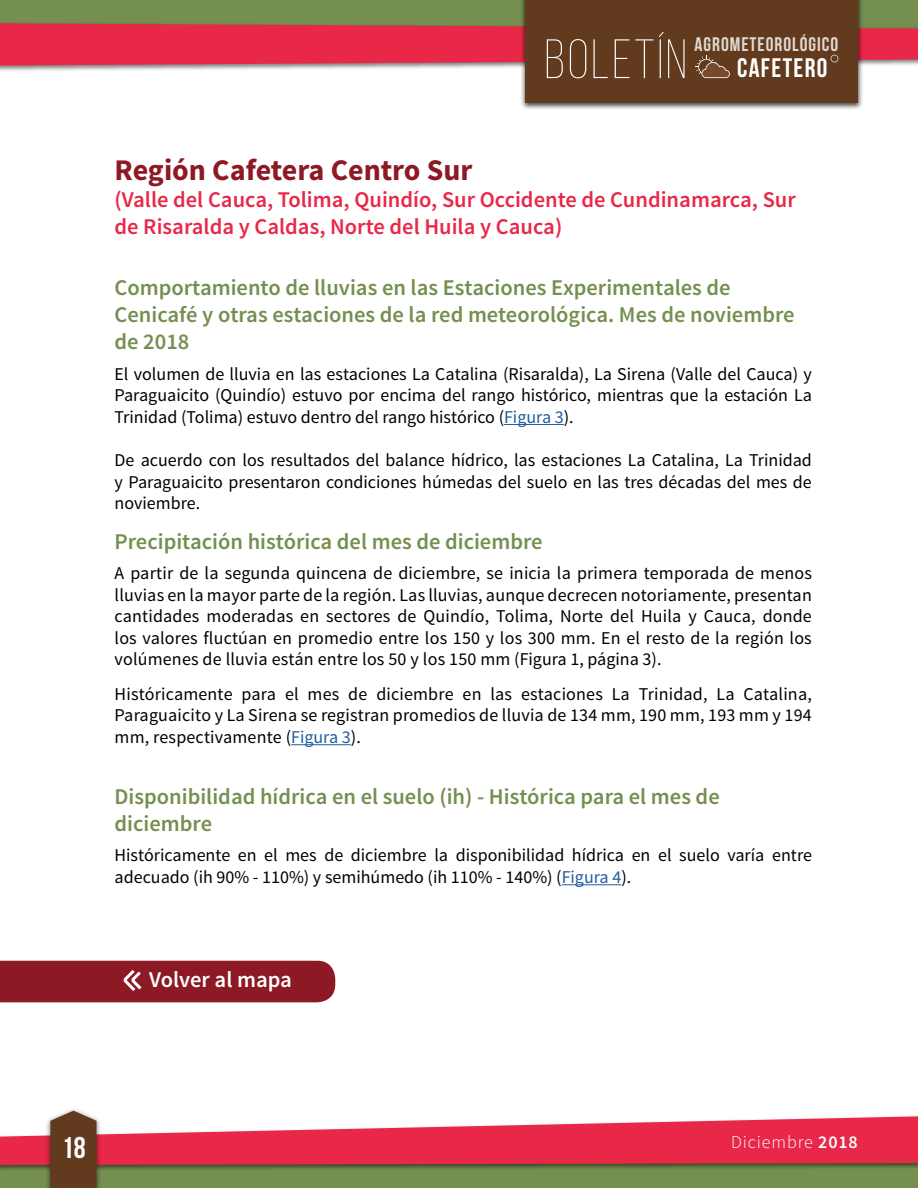
<style>
.page{position:relative;width:918px;height:1188px;background:#fff}
.page>*{position:absolute;margin:0;border:0;box-sizing:border-box;transform-origin:0 0}
.t1{font:300 55.35px "Bebas Neue";letter-spacing:.05em;color:#fff}
.t2{font:700 30px "Source Sans Pro";color:#8d1925}
.t3{font:30px "Bebas Neue";color:#fff}
.t4{font:26.85px "Bebas Neue";letter-spacing:.05em;color:#fff}
.t5{font:600 22.5px/27px "Source Sans Pro";color:#758f50}
.t6{font:600 22.5px/27px "Source Sans Pro";color:#e92849}
.t7{font:600 22.5px "Source Sans Pro";color:#fff}
.t8{font:19.65px "Bebas Neue";letter-spacing:.05em;color:#fff}
.t9{font:18px/21.6px "Source Sans Pro";color:#000;text-align:justify}
.t10{font:300 18px "Source Sans Pro";letter-spacing:.05em;color:#fff}
.s1{color:#215e9e}
.s2{font-weight:600}
</style>
<div class="page">
<div style="left:0;top:1143px;width:918px;height:45px;background:#758f50"></div>
<div style="left:0;top:0;width:918px;height:55px;background:#758f50"></div>
<div style="left:0;top:1115px;width:918px;height:56px;background:#000;opacity:.5"></div>
<svg style="left:0;top:1116px;width:918px;height:49px;fill:#e92849"></svg>
<div style="left:520px;top:0;width:343px;height:110px;background:#000;opacity:.75"></div>
<div style="left:526px;top:0;width:332px;height:103px;background:#623a1d"></div>
<svg style="left:0;top:23px;width:918px;height:55px"></svg>
<div style="left:45px;top:1107px;width:57px;height:81px;background:#000;opacity:.5"></div>
<svg style="left:50px;top:1111px;width:47px;height:77px;background:#6b452b"></svg>
<div style="left:0;top:961px;width:335px;height:41px;background:#8d1925"></div>
<hr style="left:504px;top:424px;width:60px;height:1px;background:#215e9e">
<hr style="left:291px;top:744px;width:60px;height:1px;background:#215e9e">
<hr style="left:562px;top:884px;width:59px;height:1px;background:#215e9e">
<h1 class="t1" style="left:545px;top:30px;width:144px">BOLETÍN</h1>
<p class="t8" style="left:695px;top:34px;width:145px">AGROMETEOROLÓGICO</p>
<h3 class="t4" style="left:737px;top:53px;width:92px">CAFETERO</h3>
<h2 class="t2" style="left:115px;top:151px;width:359px">Región Cafetera Centro Sur</h2>
<p class="t6" style="left:115px;top:187px;width:683px">(Valle del Cauca, Tolima, Quindío, Sur Occidente de Cundinamarca, Sur de Risaralda y Caldas, Norte del Huila y Cauca)</p>
<p class="t5" style="left:115px;top:275px;width:682px">Comportamiento de lluvias en las Estaciones Experimentales de<br>Cenicafé y otras estaciones de la red meteorológica. Mes de noviembre de 2018</p>
<p class="t9" style="left:115px;top:363px;width:699px">El volumen de lluvia en las estaciones La Catalina (Risaralda), La Sirena (Valle del Cauca) y Paraguaicito (Quindío) estuvo por encima del rango histórico, mientras que la estación La Trinidad (Tolima) estuvo dentro del rango histórico (<span class="s1">Figura 3</span>).</p>
<p class="t9" style="left:115px;top:449px;width:699px">De acuerdo con los resultados del balance hídrico, las estaciones La Catalina, La Trinidad y Paraguaicito presentaron condiciones húmedas del suelo en las tres décadas del mes de noviembre.</p>
<p class="t5" style="left:115px;top:529px;width:430px">Precipitación histórica del mes de diciembre</p>
<p class="t9" style="left:115px;top:563px;width:699px">A partir de la segunda quincena de diciembre, se inicia la primera temporada de menos lluvias en la mayor parte de la región. Las lluvias, aunque decrecen notoriamente, presentan cantidades moderadas en sectores de Quindío, Tolima, Norte del Huila y Cauca, donde los valores fluctúan en promedio entre los 150 y los 300 mm. En el resto de la región los volúmenes de lluvia están entre los 50 y los 150 mm (Figura 1, página 3).</p>
<p class="t9" style="left:115px;top:683px;width:699px">Históricamente para el mes de diciembre en las estaciones La Trinidad, La Catalina, Paraguaicito y La Sirena se registran promedios de lluvia de 134 mm, 190 mm, 193 mm y 194 mm, respectivamente (<span class="s1">Figura 3</span>).</p>
<p class="t5" style="left:115px;top:784px;width:607px">Disponibilidad hídrica en el suelo (ih) - Histórica para el mes de diciembre</p>
<p class="t9" style="left:115px;top:845px;width:699px">Históricamente en el mes de diciembre la disponibilidad hídrica en el suelo varía entre adecuado (ih 90% - 110%) y semihúmedo (ih 110% - 140%) (<span class="s1">Figura 4</span>).</p>
<p class="t7" style="left:149px;top:965px;width:144px">Volver al mapa</p>
<h2 class="t3" style="left:62px;top:1131px;width:25px">18</h2>
<p class="t10" style="left:731px;top:1131px;width:128px">Diciembre <span class="s2">2018</span></p>
</div>
